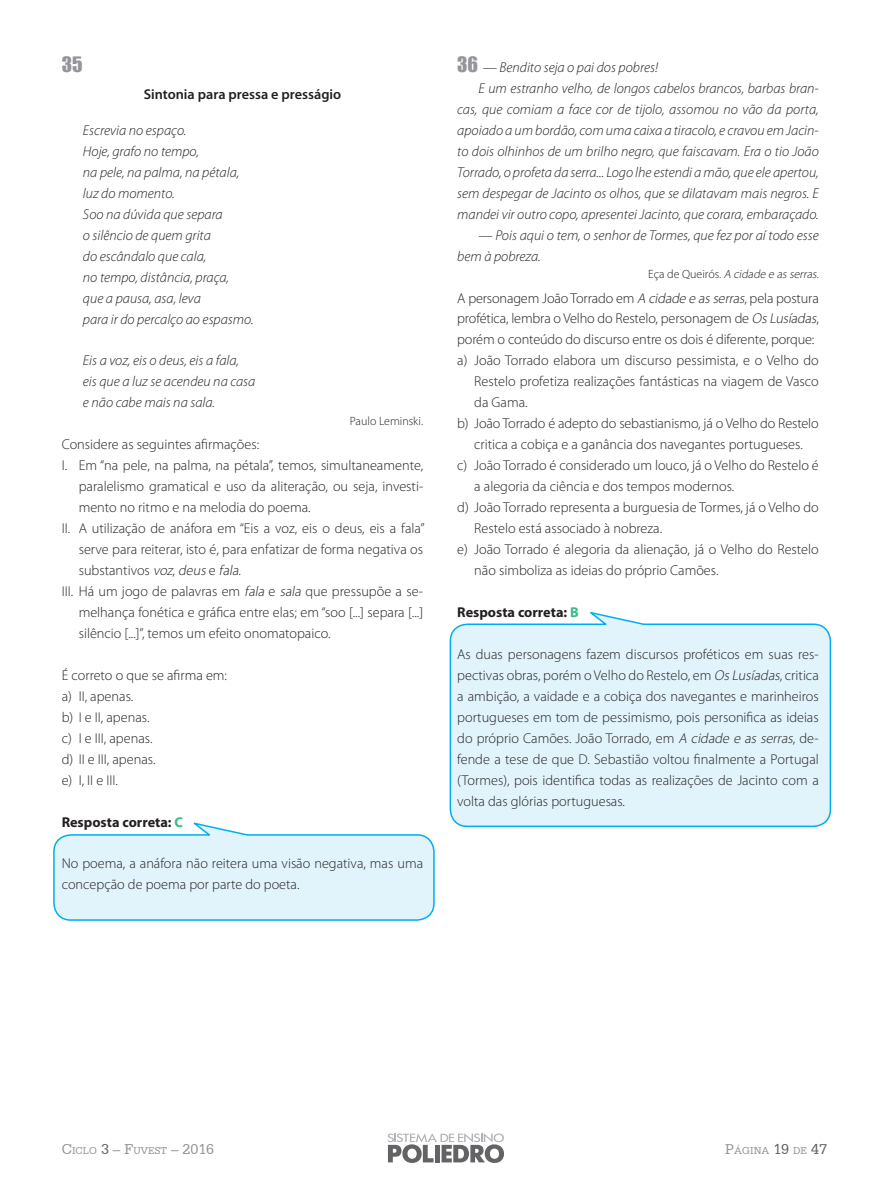
<style>
.page{position:relative;width:889px;height:1195px;background:#fff}
.page>*{position:absolute;margin:0;border:0;box-sizing:border-box;transform-origin:0 0}
.t1{font:19.5px "Impact";color:#939598}
.t2{font:300 14.25px/21px "Myriad Pro";color:#231f20}
.t3{font:italic 300 14.25px/21px "Myriad Pro";color:#231f20}
.t4{font:700 14.25px "Myriad Pro";color:#231f20}
.t5{font:600 14.25px "Myriad Pro";color:#231f20}
.t6{font:italic 300 12px "Myriad Pro";color:#231f20}
.t7{font:300 12px "Myriad Pro";color:#231f20}
.t8{font:10.5px "Serifa BT";color:#939598}
.s1{font-style:italic}
.s2{color:#38b983}
.s3{font-family:"Impact";font-weight:400;font-style:normal;font-size:19.5px;color:#939598}
.s4{font-style:normal}
.s5{font-size:15px}
.s6{font-size:15px;color:#636366}
</style>
<div class="page">
<svg style="left:53px;top:822px;width:382px;height:99px;background:#dcf2fb"></svg>
<svg style="left:449px;top:612px;width:383px;height:216px;background:#def3fb"></svg>
<svg style="left:388px;top:1133px;width:116px;height:30px"></svg>
<h1 class="t1" style="left:62px;top:49px;width:22px">35</h1>
<p class="t5" style="left:144px;top:85px;width:199px">Sintonia para pressa e presságio</p>
<p class="t3" style="left:83px;top:119px;width:172px">Escrevia no espaço.<br>Hoje, grafo no tempo,<br>na pele, na palma, na pétala, luz do momento.<br>Soo na dúvida que separa<br>o silêncio de quem grita<br>do escândalo que cala,<br>no tempo, distância, praça,<br>que a pausa, asa, leva<br>para ir do percalço ao espasmo.</p>
<p class="t3" style="left:83px;top:350px;width:174px">Eis a voz, eis o deus, eis a fala, eis que a luz se acendeu na casa e não cabe mais na sala.</p>
<p class="t7" style="left:350px;top:414px;width:75px">Paulo Leminski.</p>
<p class="t2" style="left:62px;top:434px;width:199px">Considere as seguintes afirmações:</p>
<p class="t2" style="left:62px;top:455px;width:363px">I. Em “na pele, na palma, na pétala”, temos, simultaneamente,</p>
<p class="t2" style="left:79px;top:476px;width:346px">paralelismo gramatical e uso da aliteração, ou seja, investi-</p>
<p class="t2" style="left:79px;top:497px;width:233px">mento no ritmo e na melodia do poema.</p>
<p class="t2" style="left:62px;top:518px;width:364px">II. A utilização de anáfora em “Eis a voz, eis o deus, eis a fala”</p>
<p class="t2" style="left:79px;top:539px;width:346px">serve para reiterar, isto é, para enfatizar de forma negativa os</p>
<p class="t2" style="left:79px;top:560px;width:164px">substantivos <span class="s1">voz</span>, <span class="s1">deus</span>e <span class="s1">fala</span>.</p>
<p class="t2" style="left:62px;top:580px;width:363px">III. Há um jogo de palavras em <span class="s1">fala</span> e <span class="s1">sala</span> que pressupõe a se-</p>
<p class="t2" style="left:79px;top:601px;width:346px">melhança fonética e gráfica entre elas; em “soo [...] separa [...]</p>
<p class="t2" style="left:79px;top:622px;width:253px">silêncio [...]”, temos um efeito onomatopaico.</p>
<p class="t2" style="left:62px;top:664px;width:167px">É correto o que se afirma em: a) II, apenas.<br>b) I e II, apenas.<br>c) I e III, apenas.<br>d) II e III, apenas.<br>e) I, II e III.</p>
<p class="t4" style="left:62px;top:812px;width:123px">Resposta correta: <span class="s2">C</span></p>
<p class="t2" style="left:62px;top:853px;width:363px">No poema, a anáfora não reitera uma visão negativa, mas uma concepção de poema por parte do poeta.</p>
<p class="t3" style="left:457px;top:57px;width:202px"><span class="s3">36</span> — Bendito seja o pai dos pobres!</p>
<p class="t3" style="left:478px;top:78px;width:342px">E um estranho velho, de longos cabelos brancos, barbas bran-</p>
<p class="t3" style="left:457px;top:99px;width:363px">cas, que comiam a face cor de tijolo, assomou no vão da porta,</p>
<p class="t3" style="left:457px;top:119px;width:363px">apoiado a um bordão, com uma caixa a tiracolo, e cravou em Jacin-</p>
<p class="t3" style="left:457px;top:140px;width:363px">to dois olhinhos de um brilho negro, que faiscavam. Era o tio João</p>
<p class="t3" style="left:457px;top:161px;width:363px">Torrado, o profeta da serra... Logo lhe estendi a mão, que ele apertou,</p>
<p class="t3" style="left:457px;top:182px;width:363px">sem despegar de Jacinto os olhos, que se dilatavam mais negros. E</p>
<p class="t3" style="left:457px;top:203px;width:363px">mandei vir outro copo, apresentei Jacinto, que corara, embaraçado.</p>
<p class="t3" style="left:457px;top:224px;width:363px;text-indent:21px">— Pois aqui o tem, o senhor de Tormes, que fez por aí todo esse bem à pobreza.</p>
<p class="t6" style="left:648px;top:267px;width:172px"><span class="s4">E ç a d e Q u e i ró s .</span> A cidade e asserras<span class="s4">.</span></p>
<p class="t2" style="left:457px;top:287px;width:363px">A personagem João Torrado em <span class="s1">A cidade e asserras</span>, pela postura</p>
<p class="t2" style="left:457px;top:308px;width:364px">profética, lembra o Velho do Restelo, personagem de <span class="s1">OsLusíadas</span>,</p>
<p class="t2" style="left:457px;top:329px;width:358px">porém o conteúdo do discurso entre os dois é diferente, porque:</p>
<p class="t2" style="left:457px;top:350px;width:363px">a) João Torrado elabora um discurso pessimista, e o Velho do</p>
<p class="t2" style="left:474px;top:371px;width:346px">Restelo profetiza realizações fantásticas na viagem de Vasco</p>
<p class="t2" style="left:474px;top:392px;width:55px">da Gama.</p>
<p class="t2" style="left:457px;top:413px;width:363px">b) João Torrado é adepto do sebastianismo, já o Velho do Restelo</p>
<p class="t2" style="left:474px;top:434px;width:330px">critica a cobiça e a ganância dos navegantes portugueses.</p>
<p class="t2" style="left:457px;top:455px;width:363px">c) João Torrado é considerado um louco, já o Velho do Restelo é</p>
<p class="t2" style="left:474px;top:476px;width:262px">a alegoria da ciência e dos tempos modernos.</p>
<p class="t2" style="left:457px;top:497px;width:363px">d) João Torrado representa a burguesia de Tormes, já o Velho do</p>
<p class="t2" style="left:474px;top:518px;width:189px">Restelo está associado à nobreza.</p>
<p class="t2" style="left:457px;top:539px;width:363px">e) João Torrado é alegoria da alienação, já o Velho do Restelo</p>
<p class="t2" style="left:474px;top:560px;width:246px">não simboliza as ideias do próprio Camões.</p>
<p class="t4" style="left:457px;top:603px;width:123px">Resposta correta: <span class="s2">B</span></p>
<p class="t2" style="left:457px;top:643px;width:363px;text-align:justify">As duas personagens fazem discursos proféticos em suas res&shy;pectivas obras, porém o Velho do Restelo, em <span class="s1">OsLusíadas</span>, critica a ambição, a vaidade e a cobiça dos navegantes e marinheiros portugueses em tom de pessimismo, pois personifica as ideias do próprio Camões. João Torrado, em <span class="s1">A cidade e as serras</span>, de&shy;fende a tese de que D. Sebastião voltou finalmente a Portugal (Tormes), pois identifica todas as realizações de Jacinto com a volta das glórias portuguesas.</p>
<p class="t8" style="left:62px;top:1144px;width:154px"><span class="s5">C</span>ICLO <span class="s6">3</span> <span class="s5">– F</span>UVEST <span class="s5">– 2016</span></p>
<p class="t8" style="left:725px;top:1144px;width:103px"><span class="s5">P</span>ÁGINA <span class="s6">19</span> DE <span class="s6">47</span></p>
</div>
